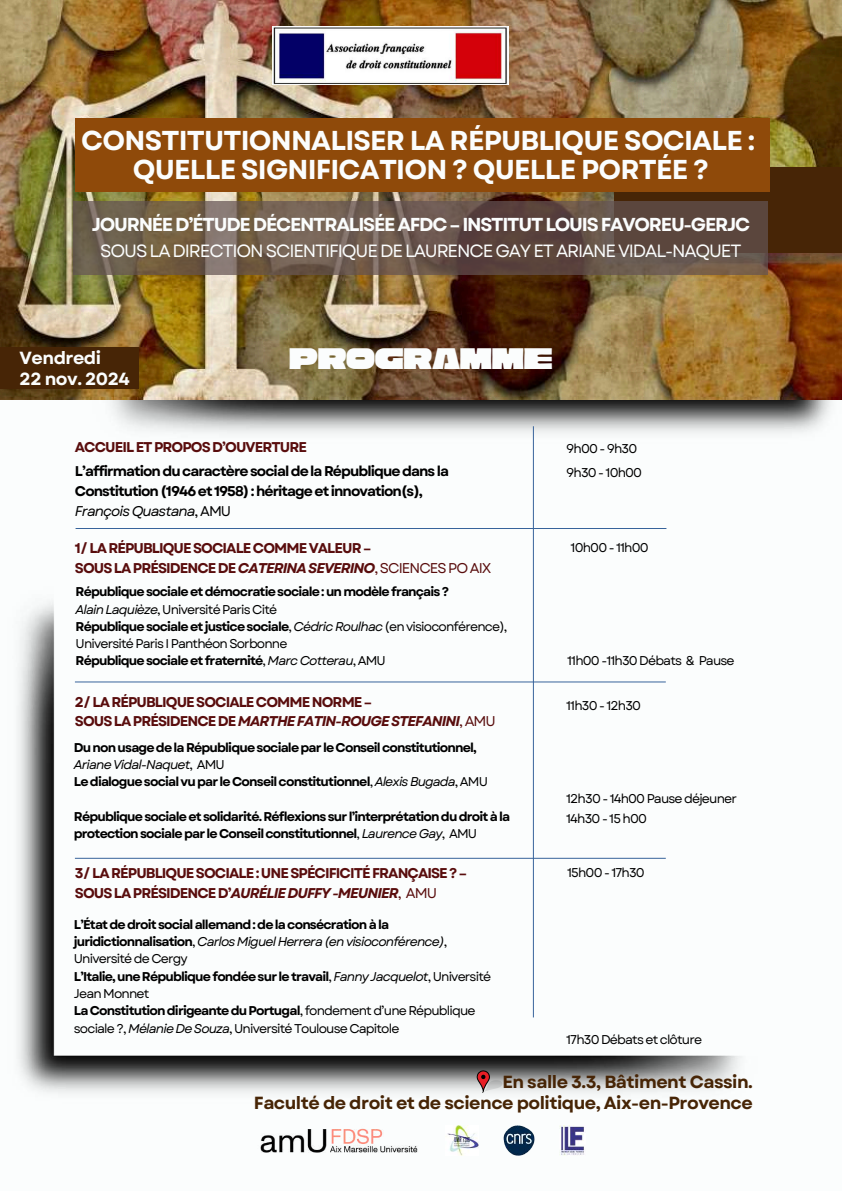
<style>
.page{position:relative;width:842px;height:1191px;background:#fff}
.page>*{position:absolute;margin:0;border:0;box-sizing:border-box;transform-origin:0 0}
.t1{font:33px "Cubao Free Wide";letter-spacing:-.03em;color:#fbfdfd}
.t2{font:700 27.3px/29.2px "Garet";letter-spacing:-.03em;color:#fbfdfd;text-align:center}
.t3{font:700 18.7px "Garet";letter-spacing:-.065em;color:#fbfdfd}
.t4{font:17.7px "Garet";letter-spacing:-.065em;color:#fbfdfd}
.t5{font:700 17.6px/21px "Garet";letter-spacing:-.03em;color:#472506;text-align:right}
.t6{font:700 17.6px/21px "Garet";letter-spacing:-.03em;color:#fbfdfd}
.t7{font:700 14.1px/19.5px "Garet";letter-spacing:-.065em;color:#590d0d}
.t8{font:700 14.1px/19.5px "Garet";letter-spacing:-.065em;color:#000}
.t9{font:700 12.7px/17.2px "Garet";letter-spacing:-.065em;color:#000}
.t10{font:12.7px "Garet";letter-spacing:-.065em;color:#000}
.s1{font-weight:400;font-style:italic}
.s2{font-weight:400}
.s3{font-style:italic}
</style>
<div class="page">
<div style="left:0;top:0;width:842px;height:1190px;background:#fbfdfd"></div>
<img style="left:18px;top:586px;width:722px;height:507px">
<img style="left:92px;top:399px;width:750px;height:44px">
<hr style="left:533px;top:426px;width:1px;height:591px;background:#37639b">
<hr style="left:76px;top:528px;width:590px;height:1px;background:#37639b">
<hr style="left:75px;top:681px;width:591px;height:1px;background:#37639b">
<hr style="left:75px;top:857px;width:591px;height:1px;background:#37639b">
<img style="left:260px;top:1128px;width:158px;height:25px">
<img style="left:447px;top:1125px;width:31px;height:30px">
<img style="left:560px;top:1125px;width:24px;height:30px">
<img style="left:504px;top:1125px;width:30px;height:30px">
<img style="left:0;top:0;width:842px;height:399px">
<div style="left:614px;top:167px;width:228px;height:85px;background:#472506"></div>
<div style="left:76px;top:118px;width:694px;height:74px;background:#8f4a0a"></div>
<svg style="left:74px;top:201px;width:694px;height:74px;background:#695649"></svg>
<div style="left:0;top:347px;width:139px;height:42px;background:#472506"></div>
<img style="left:272px;top:26px;width:237px;height:58px">
<svg style="left:477px;top:1070px;width:25px;height:22px"></svg>
<h2 class="t2" style="left:81px;top:126px;width:675px">CONSTITUTIONNALISER LA RÉPUBLIQUE SOCIALE :<br>QUELLE SIGNIFICATION ? QUELLE PORTÉE ?</h2>
<h3 class="t3" style="left:92px;top:211px;width:660px">JOURNÉE D’ÉTUDE DÉCENTRALISÉE AFDC – INSTITUT LOUIS FAVOREU-GERJC</h3>
<h3 class="t4" style="left:100px;top:238px;width:643px">SOUS LA DIRECTION SCIENTIFIQUE DE LAURENCE GAY ET ARIANE VIDAL-NAQUET</h3>
<h3 class="t6" style="left:20px;top:347px;width:112px">Vendredi<br>22 nov. 2024</h3>
<h1 class="t1" style="left:289px;top:343px;width:266px">PROGRAMME</h1>
<p class="t7" style="left:75px;top:437px;width:234px">ACCUEIL ET PROPOS D’OUVERTURE</p>
<p class="t10" style="left:566px;top:440px;width:73px">9h00 - 9h30</p>
<p class="t8" style="left:75px;top:462px;width:376px">L’affirmation du caractère social de la République dans la<br>Constitution (1946 et 1958) : héritage et innovation(s),<br><span class="s1">François Quastana</span><span class="s2">, AMU</span></p>
<p class="t10" style="left:566px;top:463px;width:77px">9h30 - 10h00</p>
<p class="t7" style="left:75px;top:538px;width:418px">1/ LA RÉPUBLIQUE SOCIALE COMME VALEUR –<br>SOUS LA PRÉSIDENCE DE <span class="s3">CATERINA SEVERINO</span><span class="s2">, SCIENCES PO AIX</span></p>
<p class="t9" style="left:76px;top:583px;width:433px">République sociale et démocratie sociale : un modèle français ?<br><span class="s1">Alain Laquièze</span><span class="s2">, Université Paris Cité<br></span>République sociale et justice sociale<span class="s2">,</span> <span class="s1">Cédric Roulhac</span> <span class="s2">(en visioconférence), Université Paris I Panthéon Sorbonne<br></span>République sociale et fraternité<span class="s2">,</span> <span class="s1">Marc Cotterau</span><span class="s2">, AMU</span></p>
<p class="t7" style="left:75px;top:692px;width:422px">2/ LA RÉPUBLIQUE SOCIALE COMME NORME –<br>SOUS LA PRÉSIDENCE DE <span class="s3">MARTHE FATIN-ROUGE STEFANINI</span><span class="s2">, AMU</span></p>
<p class="t9" style="left:74px;top:738px;width:416px">Du non usage de la République sociale par le Conseil constitutionnel,<br><span class="s1">Ariane Vidal-Naquet</span><span class="s2">, AMU<br></span>Le dialogue social vu par le Conseil constitutionnel<span class="s2">,</span> <span class="s1">Alexis Bugada</span><span class="s2">, AMU</span></p>
<p class="t9" style="left:74px;top:807px;width:438px">République sociale et solidarité. Réflexions sur l’interprétation du droit à la protection sociale par le Conseil constitutionnel<span class="s2">,</span> <span class="s1">Laurence Gay</span><span class="s2">, AMU</span></p>
<p class="t7" style="left:75px;top:863px;width:394px">3/ LA RÉPUBLIQUE SOCIALE : UNE SPÉCIFICITÉ FRANÇAISE ? –<br>SOUS LA PRÉSIDENCE D’<span class="s3">AURÉLIE DUFFY -MEUNIER</span><span class="s2">, AMU</span></p>
<p class="t9" style="left:74px;top:915px;width:419px">L’État de droit social allemand : de la consécration à la juridictionnalisation<span class="s2">,</span> <span class="s1">Carlos Miguel Herrera (en visioconférence)</span><span class="s2">, Université de Cergy<br></span>L’Italie, une République fondée sur le travail<span class="s2">,</span> <span class="s1">Fanny Jacquelot</span><span class="s2">, Université Jean Monnet<br></span>La Constitution dirigeante du Portugal<span class="s2">, fondement d’une République sociale ?,</span> <span class="s1">Mélanie De Souza</span><span class="s2">, Université Toulouse Capitole</span></p>
<p class="t10" style="left:571px;top:538px;width:80px">10h00 - 11h00</p>
<p class="t10" style="left:567px;top:651px;width:169px">11h00 -11h30 Débats &amp; Pause</p>
<p class="t10" style="left:566px;top:696px;width:76px">11h30 - 12h30</p>
<p class="t10" style="left:566px;top:789px;width:172px">12h30 - 14h00 Pause déjeuner</p>
<p class="t10" style="left:566px;top:809px;width:82px">14h30 - 15 h00</p>
<p class="t10" style="left:567px;top:863px;width:79px">15h00 - 17h30</p>
<p class="t10" style="left:566px;top:1030px;width:137px">17h30 Débats et clôture</p>
<h3 class="t5" style="left:254px;top:1071px;width:500px">En salle 3.3, Bâtiment Cassin.<br>Faculté de droit et de science politique, Aix-en-Provence</h3>
</div>
